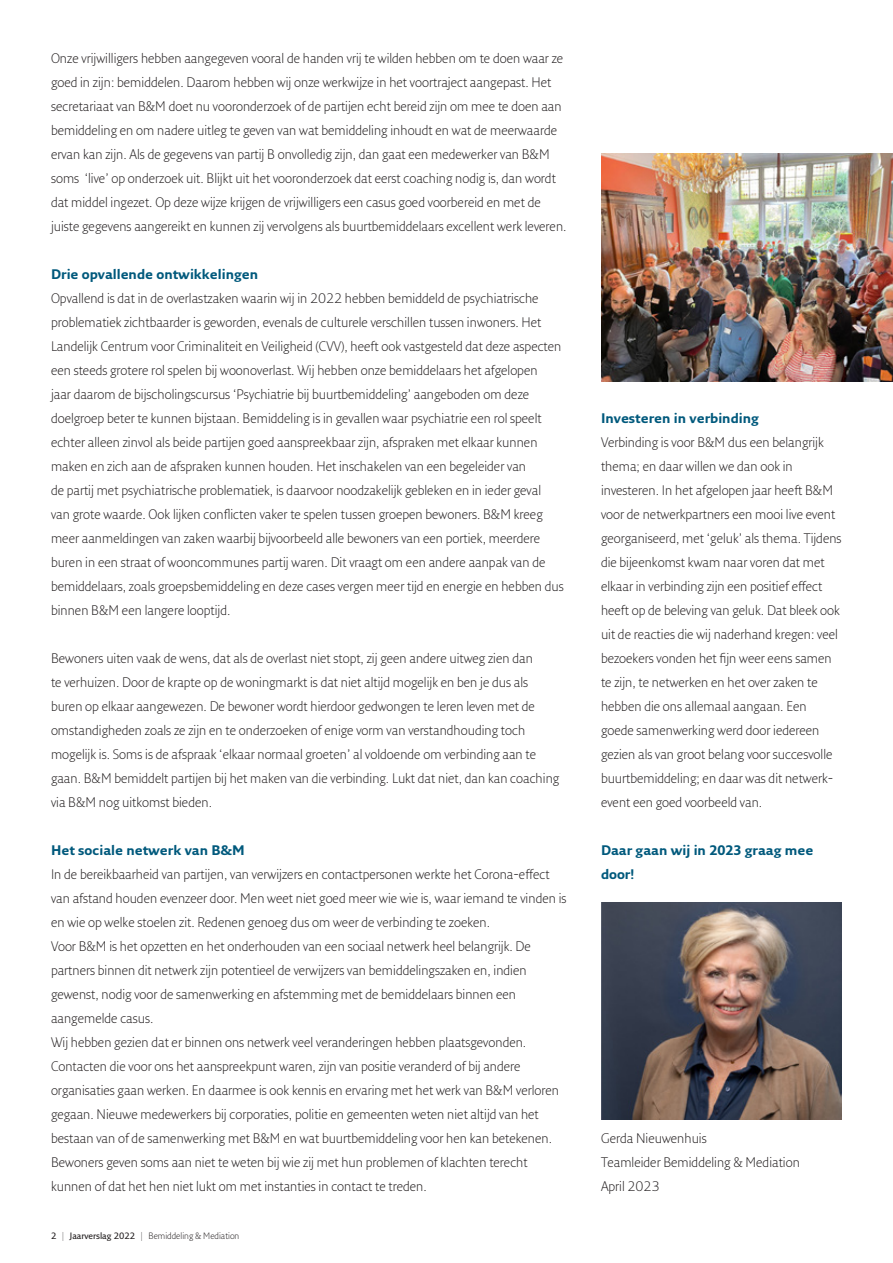
<style>
.page{position:relative;width:893px;height:1263px;background:#fff}
.page>*{position:absolute;margin:0;border:0;box-sizing:border-box;transform-origin:0 0}
.t1{font:300 13.5px/24px "Fresco Sans Std";color:#231f20}
.t2{font:700 13.5px/24px "Fresco Sans Std";color:#00597c}
.t3{font:300 9px "Fresco Sans Std";color:#231f20}
.s1{font-weight:600}
</style>
<div class="page">
<img style="left:601px;top:902px;width:241px;height:217px">
<img style="left:601px;top:153px;width:292px;height:228px">
<p class="t1" style="left:51px;top:46px;width:517px">Onze vrijwilligers hebben aangegeven vooral de handen vrij te wilden hebben om te doen waar ze goed in zijn: bemiddelen. Daarom hebben wij onze werkwijze in het voortraject aangepast. Het secretariaat van B&amp;M doet nu vooronderzoek of de partijen echt bereid zijn om mee te doen aan bemiddeling en om nadere uitleg te geven van wat bemiddeling inhoudt en wat de meerwaarde ervan kan zijn. Als de gegevens van partij B onvolledig zijn, dan gaat een medewerker van B&amp;M soms ‘live’ op onderzoek uit. Blijkt uit het vooronderzoek dat eerst coaching nodig is, dan wordt dat middel ingezet. Op deze wijze krijgen de vrijwilligers een casus goed voorbereid en met de juiste gegevens aangereikt en kunnen zij vervolgens als buurtbemiddelaars excellent werk leveren.</p>
<p class="t2" style="left:51px;top:262px;width:209px">Drie opvallende ontwikkelingen</p>
<p class="t1" style="left:51px;top:286px;width:514px">Opvallend is dat in de overlastzaken waarin wij in 2022 hebben bemiddeld de psychiatrische problematiek zichtbaarder is geworden, evenals de culturele verschillen tussen inwoners. Het Landelijk Centrum voor Criminaliteit en Veiligheid (CVV), heeft ook vastgesteld dat deze aspecten een steeds grotere rol spelen bij woonoverlast. Wij hebben onze bemiddelaars het afgelopen<br>jaar daarom de bijscholingscursus ‘Psychiatrie bij buurtbemiddeling’ aangeboden om deze doelgroep beter te kunnen bijstaan. Bemiddeling is in gevallen waar psychiatrie een rol speelt echter alleen zinvol als beide partijen goed aanspreekbaar zijn, afspraken met elkaar kunnen maken en zich aan de afspraken kunnen houden. Het inschakelen van een begeleider van<br>de partij met psychiatrische problematiek, is daarvoor noodzakelijk gebleken en in ieder geval<br>van grote waarde. Ook lijken conflicten vaker te spelen tussen groepen bewoners. B&amp;M kreeg meer aanmeldingen van zaken waarbij bijvoorbeeld alle bewoners van een portiek, meerdere buren in een straat of wooncommunes partij waren. Dit vraagt om een andere aanpak van de bemiddelaars, zoals groepsbemiddeling en deze cases vergen meer tijd en energie en hebben dus binnen B&amp;M een langere looptijd.</p>
<p class="t1" style="left:51px;top:646px;width:510px">Bewoners uiten vaak de wens, dat als de overlast niet stopt, zij geen andere uitweg zien dan<br>te verhuizen. Door de krapte op de woningmarkt is dat niet altijd mogelijk en ben je dus als buren op elkaar aangewezen. De bewoner wordt hierdoor gedwongen te leren leven met de omstandigheden zoals ze zijn en te onderzoeken of enige vorm van verstandhouding toch mogelijk is. Soms is de afspraak ‘elkaar normaal groeten’ al voldoende om verbinding aan te gaan. B&amp;M bemiddelt partijen bij het maken van die verbinding. Lukt dat niet, dan kan coaching via B&amp;M nog uitkomst bieden.</p>
<p class="t2" style="left:51px;top:838px;width:195px">Het sociale netwerk van B&amp;M</p>
<p class="t1" style="left:51px;top:862px;width:517px">In de bereikbaarheid van partijen, van verwijzers en contactpersonen werkte het Corona-effect van afstand houden evenzeer door. Men weet niet goed meer wie wie is, waar iemand te vinden is en wie op welke stoelen zit. Redenen genoeg dus om weer de verbinding te zoeken.</p>
<p class="t1" style="left:51px;top:934px;width:481px">Voor B&amp;M is het opzetten en het onderhouden van een sociaal netwerk heel belangrijk. De partners binnen dit netwerk zijn potentieel de verwijzers van bemiddelingszaken en, indien gewenst, nodig voor de samenwerking en afstemming met de bemiddelaars binnen een aangemelde casus.</p>
<p class="t1" style="left:51px;top:1030px;width:510px">Wij hebben gezien dat er binnen ons netwerk veel veranderingen hebben plaatsgevonden.<br>Contacten die voor ons het aanspreekpunt waren, zijn van positie veranderd of bij andere organisaties gaan werken. En daarmee is ook kennis en ervaring met het werk van B&amp;M verloren gegaan. Nieuwe medewerkers bij corporaties, politie en gemeenten weten niet altijd van het bestaan van of de samenwerking met B&amp;M en wat buurtbemiddeling voor hen kan betekenen.<br>Bewoners geven soms aan niet te weten bij wie zij met hun problemen of klachten terecht kunnen of dat het hen niet lukt om met instanties in contact te treden.</p>
<p class="t3" style="left:51px;top:1230px;width:190px"><span class="s1">2</span> | <span class="s1">Jaarverslag 2022</span> | Bemiddeling &amp; Mediation</p>
<p class="t2" style="left:601px;top:406px;width:159px">Investeren in verbinding</p>
<p class="t1" style="left:601px;top:430px;width:242px">Verbinding is voor B&amp;M dus een belangrijk thema; en daar willen we dan ook in investeren. In het afgelopen jaar heeft B&amp;M voor de netwerkpartners een mooi live event georganiseerd, met ‘geluk’ als thema. Tijdens die bijeenkomst kwam naar voren dat met elkaar in verbinding zijn een positief effect heeft op de beleving van geluk. Dat bleek ook uit de reacties die wij naderhand kregen: veel bezoekers vonden het fijn weer eens samen te zijn, te netwerken en het over zaken te hebben die ons allemaal aangaan. Een goede samenwerking werd door iedereen gezien als van groot belang voor succesvolle buurtbemiddeling; en daar was dit netwerk&shy;event een goed voorbeeld van.</p>
<p class="t2" style="left:601px;top:838px;width:214px">Daar gaan wij in 2023 graag mee door!</p>
<p class="t1" style="left:601px;top:1126px;width:107px">Gerda Nieuwenhuis</p>
<p class="t1" style="left:601px;top:1150px;width:200px">Teamleider Bemiddeling &amp; Mediation</p>
<p class="t1" style="left:601px;top:1174px;width:60px">April 2023</p>
</div>
